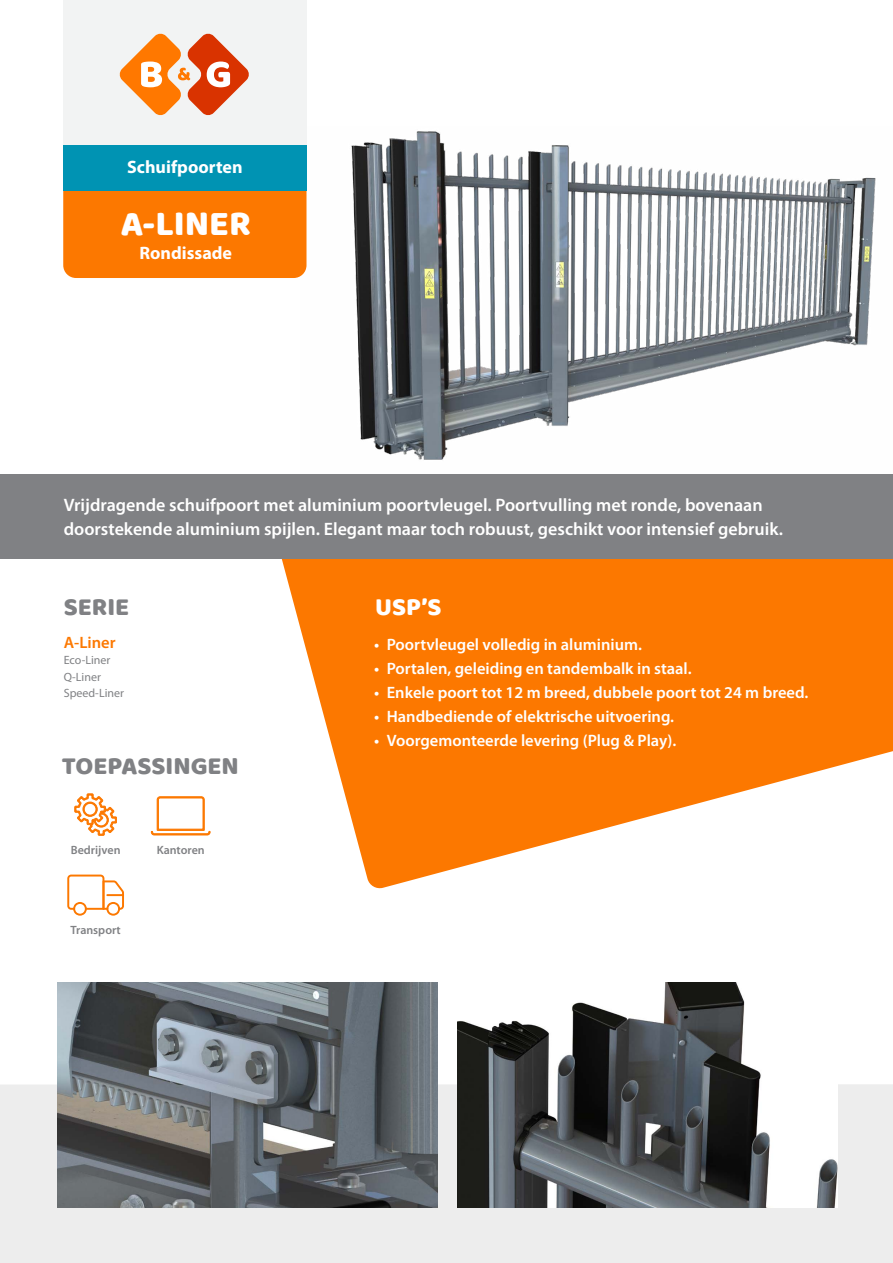
<style>
.page{position:relative;width:893px;height:1263px;background:#fff}
.page>*{position:absolute;margin:0;border:0;box-sizing:border-box;transform-origin:0 0}
.t1{font:36px "Baloo";color:#fff}
.t2{font:25.5px "Baloo";color:#808184}
.t3{font:25.5px "Baloo";color:#fff}
.t4{font:600 18px/24px "Myriad Pro";color:#fff}
.t5{font:700 18px "Myriad Pro";color:#fff}
.t6{font:600 16.5px "Myriad Pro";color:#fff}
.t7{font:600 16.5px "Myriad Pro";color:#fc7800}
.t8{font:12px/16.5px "Myriad Pro";color:#808184}
.t9{font:600 12px "Myriad Pro";color:#808184}
</style>
<div class="page">
<svg style="left:265px;top:558px;width:628px;height:331px;fill:#fc7800"></svg>
<div style="left:0;top:473px;width:893px;height:85px;background:#808184"></div>
<div style="left:0;top:1084px;width:893px;height:179px;background:#ededed"></div>
<img style="left:306px;top:127px;width:570px;height:333px">
<div style="left:63px;top:191px;width:243px;height:87px;background:#fc7800"></div>
<img style="left:57px;top:982px;width:380px;height:226px">
<div style="left:63px;top:145px;width:243px;height:46px;background:#0093b3"></div>
<div style="left:63px;top:0;width:243px;height:145px;background:#f2f3f3"></div>
<img style="left:458px;top:982px;width:380px;height:226px">
<svg style="left:120px;top:34px;width:129px;height:81px"></svg>
<svg style="left:74px;top:793px;width:43px;height:43px"></svg>
<svg style="left:151px;top:796px;width:60px;height:40px"></svg>
<svg style="left:67px;top:874px;width:57px;height:42px"></svg>
<p class="t5" style="left:127px;top:155px;width:117px">Schuifpoorten</p>
<h1 class="t1" style="left:121px;top:202px;width:132px">A-LINER</h1>
<p class="t5" style="left:140px;top:241px;width:94px">Rondissade</p>
<p class="t4" style="left:64px;top:492px;width:721px">Vrijdragende schuifpoort met aluminium poortvleugel. Poortvulling met ronde, bovenaan doorstekende aluminium spijlen. Elegant maar toch robuust, geschikt voor intensief gebruik.</p>
<h2 class="t2" style="left:64px;top:591px;width:67px">SERIE</h2>
<h2 class="t3" style="left:375px;top:591px;width:68px">USP’S</h2>
<p class="t7" style="left:64px;top:632px;width:53px">A-Liner</p>
<p class="t8" style="left:64px;top:652px;width:62px">Eco-Liner<br>Q-Liner<br>Speed-Liner</p>
<h2 class="t2" style="left:62px;top:750px;width:178px">TOEPASSINGEN</h2>
<p class="t9" style="left:71px;top:842px;width:51px">Bedrijven</p>
<p class="t9" style="left:157px;top:842px;width:50px">Kantoren</p>
<p class="t9" style="left:70px;top:923px;width:52px">Transport</p>
<p class="t6" style="left:374px;top:634px;width:269px">• Poortvleugel volledig in aluminium.</p>
<p class="t6" style="left:374px;top:658px;width:319px">• Portalen, geleiding en tandembalk in staal.</p>
<p class="t6" style="left:374px;top:682px;width:436px">• Enkele poort tot 12 m breed, dubbele poort tot 24 m breed.</p>
<p class="t6" style="left:374px;top:706px;width:302px">• Handbediende of elektrische uitvoering.</p>
<p class="t6" style="left:374px;top:730px;width:304px">• Voorgemonteerde levering (Plug &amp; Play).</p>
</div>
